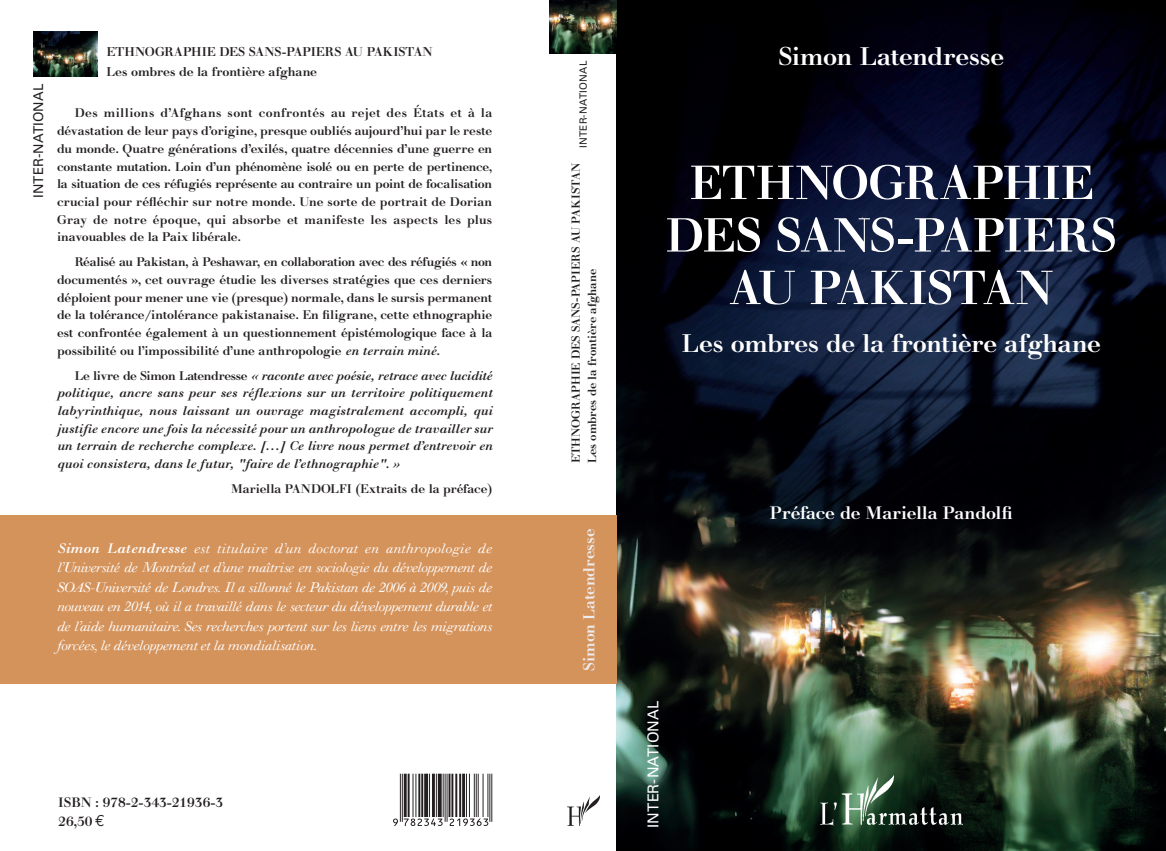
<style>
.page{position:relative;width:1166px;height:851px;background:#fff}
.page>*{position:absolute;margin:0;border:0;box-sizing:border-box;transform-origin:0 0}
.t1{font:500 56.25px/52.5px "Walbaum";letter-spacing:-.01em;color:#fff;text-align:center}
.t2{font:500 30px "Walbaum";letter-spacing:-.01em;color:#fff}
.t3{font:500 21.25px "Walbaum";letter-spacing:-.01em;color:#fff}
.t4{font:500 18.75px "Walbaum";letter-spacing:-.01em;color:#ececf0}
.t5{font:italic 16.25px/19.5px "Walbaum";letter-spacing:-.025em;color:#fff;text-align:justify}
.t6{font:500 16.12px/19.2px "Walbaum";color:#231f20}
.t7{font:500 15px/20px "Walbaum";letter-spacing:-.005em;color:#231f20}
.t8{font:15px "Univers";color:#fff}
.t9{font:500 14.75px/17.8px "Walbaum";letter-spacing:-.005em;color:#231f20;text-align:justify}
.t10{font:italic 500 14.75px/17.8px "Walbaum";letter-spacing:.005em;color:#231f20;text-align:justify}
.t11{font:500 13.75px/16.5px "Walbaum";color:#231f20}
.t12{font:13.38px "Univers";letter-spacing:.005em;color:#231f20}
.t13{font:10px "Univers";letter-spacing:.02em;color:#231f20}
.s1{font-style:italic}
.s2{font-style:normal}
.s3{font-weight:500}
.s4{font-family:"Euro Mono";font-weight:400}
</style>
<div class="page">
<img style="left:617px;top:0;width:549px;height:850px">
<div style="left:0;top:515px;width:617px;height:168px;background:#d5935c"></div>
<img style="left:567px;top:795px;width:33px;height:30px">
<img style="left:820px;top:775px;width:142px;height:50px">
<img style="left:549px;top:0;width:68px;height:54px">
<img style="left:33px;top:31px;width:65px;height:45px">
<svg style="left:393px;top:773px;width:99px;height:52px"></svg>
<p class="t12" style="left:31px;top:198px;width:116px;rotate:-90deg">INTER-NATIONAL</p>
<p class="t7" style="left:106px;top:41px;width:328px">ETHNOGRAPHIE DES SANS-PAPIERS AU PAKISTAN<br>Les ombres de la frontière afghane</p>
<p class="t9" style="left:57px;top:104px;width:437px;text-indent:18px">Des millions d’Afghans sont confrontés au rejet des États et à la dévastation de leur pays d’origine, presque oubliés aujourd’hui par le reste du monde. Quatre générations d’exilés, quatre décennies d’une guerre en constante mutation. Loin d’un phénomène isolé ou en perte de pertinence, la situation de ces réfugiés représente au contraire un point de focalisation crucial pour réfléchir sur notre monde. Une sorte de portrait de Dorian Gray de notre époque, qui absorbe et manifeste les aspects les plus inavouables de la Paix libérale.</p>
<p class="t9" style="left:57px;top:253px;width:437px;text-indent:18px">Réalisé au Pakistan, à Peshawar, en collaboration avec des réfugiés « non documentés », cet ouvrage étudie les diverses stratégies que ces derniers déploient pour mener une vie (presque) normale, dans le sursis permanent de la tolérance/intolérance pakistanaise. En filigrane, cette ethnographie est confrontée également à un questionnement épistémologique face à la possibilité ou l’impossibilité d’une anthropologie <span class="s1">en terrain miné</span>.</p>
<p class="t10" style="left:57px;top:366px;width:437px;text-indent:18px"><span class="s2">Le livre de Simon Latendresse</span> « raconte avec poésie, retrace avec lucidité politique, ancre sans peur ses réflexions sur un territoire politiquement labyrinthique, nous laissant un ouvrage magistralement accompli, qui justifie encore une fois la nécessité pour un anthropologue de travailler sur un terrain de recherche complexe. […] Ce livre nous permet d’entrevoir en quoi consistera, dans le futur, "faire de l’ethnographie". »</p>
<p class="t9" style="left:231px;top:480px;width:263px">Mariella PANDOLFI (Extraits de la préface)</p>
<p class="t5" style="left:57px;top:538px;width:437px"><span class="s3">Simon Latendresse</span> est titulaire d’un doctorat en anthropologie de l’Université de Montréal et d’une maîtrise en sociologie du développement de SOAS-Université de Londres. Il a sillonné le Pakistan de 2006 à 2009, puis de nouveau en 2014, où il a travaillé dans le secteur du développement durable et de l’aide humanitaire. Ses recherches portent sur les liens entre les migrations forcées, le développement et la mondialisation.</p>
<p class="t6" style="left:58px;top:792px;width:166px">ISBN : 978-2-343-21936-3<br>26,50 <span class="s4">e</span></p>
<p class="t13" style="left:577px;top:148px;width:89px;rotate:-90deg">INTER-NATIONAL</p>
<p class="t11" style="left:567px;top:463px;width:302px;rotate:-90deg">ETHNOGRAPHIE DES SANS-PAPIERS AU PAKISTAN<br>Les ombres de la frontière afghane</p>
<p class="t4" style="left:579px;top:670px;width:143px;rotate:-90deg">Simon Latendresse</p>
<h2 class="t2" style="left:778px;top:39px;width:227px">Simon Latendresse</h2>
<h1 class="t1" style="left:666px;top:157px;width:452px">ETHNOGRAPHIE<br>DES SANS-PAPIERS<br>AU PAKISTAN</h1>
<h2 class="t2" style="left:682px;top:326px;width:421px">Les ombres de la frontière afghane</h2>
<h3 class="t3" style="left:770px;top:501px;width:244px">Préface de Mariella Pandolfi</h3>
<p class="t8" style="left:644px;top:827px;width:128px;rotate:-90deg">INTER-NATIONAL</p>
</div>
